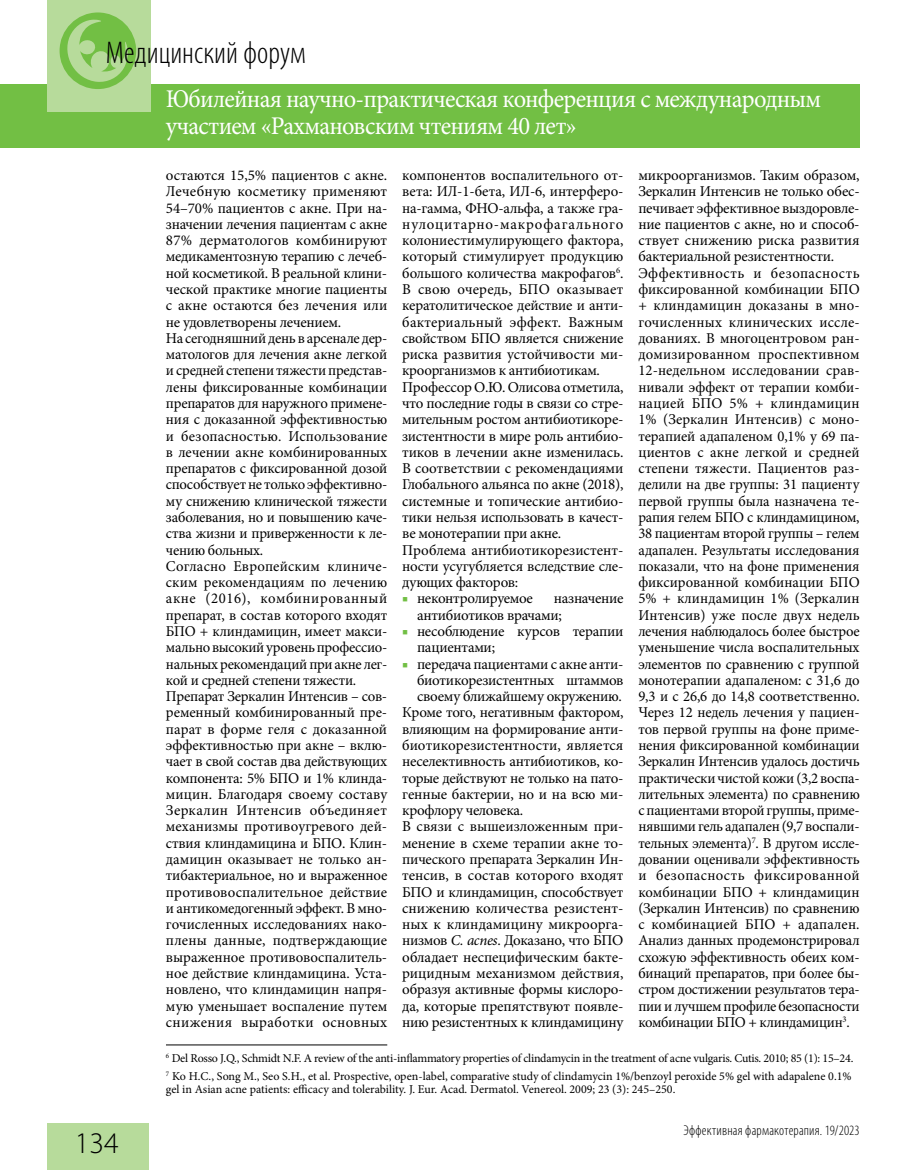
<style>
.page{position:relative;width:915px;height:1170px;background:#fff}
.page>*{position:absolute;margin:0;border:0;box-sizing:border-box;transform-origin:0 0}
.t1{font:300 condensed 31.5px "Myriad Pro";color:#000}
.t2{font:300 30px "Myriad Pro";color:#000}
.t3{font:25.5px/27px "Minion Pro";letter-spacing:-.03em;color:#fff;scale:.96 1}
.t4{font:15px/16.2px "Minion Pro";letter-spacing:-.01em;color:#000}
.t5{font:300 condensed 14.25px "Myriad Pro";letter-spacing:.015em;color:#000}
.t6{font:12px/17.7px "Minion Pro";letter-spacing:-.01em;color:#000}
.s1{color:#72bf44}
.s2{font-style:italic}
</style>
<div class="page">
<div style="left:0;top:84px;width:859px;height:63px;background:#72bf44"></div>
<div style="left:47px;top:0;width:103px;height:111px;background:#b7db9b"></div>
<div style="left:47px;top:1123px;width:101px;height:46px;background:#b7db9b"></div>
<div style="left:60px;top:12px;width:76px;height:77px;background:#72bf44;border-radius:50%"></div>
<svg style="left:66px;top:20px;width:63px;height:63px"></svg>
<hr style="left:166px;top:1044px;width:221px;height:1px;background:#000">
<h1 class="t1" style="left:106px;top:34px;width:201px">Медицинский форум</h1>
<h3 class="t3" style="left:166px;top:85px;width:683px">Юбилейная научно-практическая конференция с международным участием «Рахмановским чтениям 40 лет»</h3>
<h2 class="t2" style="left:75px;top:1126px;width:45px">134</h2>
<p class="t4" style="left:638px;top:167px;width:223px">микроорганизмов. Таким образом, Зеркалин Интенсив не только обес&shy;печивает эффективное выздоровле&shy;ние пациентов с акне, но и способ&shy;ствует снижению риска развития бактериальной резистентности.<br>Эффективность и безопасность фиксированной комбинации БПО + клиндамицин доказаны в мно&shy;гочисленных клинических иссле&shy;дованиях. В многоцентровом ран&shy;домизированном проспективном 12-недельном исследовании срав&shy;нивали эффект от терапии комби&shy;нацией БПО 5% + клиндамицин 1% (Зеркалин Интенсив) с моно&shy;терапией адапаленом 0,1% у 69 па&shy;циентов с акне легкой и средней степени тяжести. Пациентов раз&shy;делили на две группы: 31 пациенту первой группы была назначена те&shy;рапия гелем БПО с клиндамицином, 38 пациентам второй группы – гелем адапален. Результаты исследования показали, что на фоне применения фиксированной комбинации БПО 5% + клиндамицин 1% (Зеркалин Интенсив) уже после двух недель лечения наблюдалось более быстрое уменьшение числа воспалительных элементов по сравнению с группой монотерапии адапаленом: с 31,6 до 9,3 и с 26,6 до 14,8 соответственно.<br>Через 12 недель лечения у пациен&shy;тов первой группы на фоне приме&shy;нения фиксированной комбинации Зеркалин Интенсив удалось достичь практически чистой кожи (3,2 воспа&shy;лительных элемента) по сравнению с пациентами второй группы, приме&shy;нявшими гель адапален (9,7 воспали&shy;тельных элемента)<sup>7</sup>. В другом иссле&shy;довании оценивали эффективность и безопасность фиксированной комбинации БПО + клиндамицин (Зеркалин Интенсив) по сравнению с комбинацией БПО + адапален.<br>Анализ данных продемонстрировал схожую эффективность обеих ком&shy;бинаций препаратов, при более бы&shy;стром достижении результатов тера&shy;пии и лучшем профиле безопасности комбинации БПО + клиндамицин<sup>3</sup>.</p>
<p class="t6" style="left:166px;top:1049px;width:688px"><sup>6</sup> Del Rosso J.Q., Schmidt N.F. A review of the anti-inflammatory properties of clindamycin in the treatment of acne vulgaris. Cutis. 2010; 85 (1): 15–24.<br><sup>7</sup> Ko H.C., Song M., Seo S.H., et al. Prospective, open-label, comparative study of clindamycin 1%/benzoyl peroxide 5% gel with adapalene 0.1%</p>
<p class="t6" style="left:166px;top:1080px;width:510px">gel in Asian acne patients: efficacy and tolerability. J. Eur. Acad. Dermatol. Venereol. 2009; 23 (3): 245–250.</p>
<p class="t4" style="left:166px;top:167px;width:223px">остаются 15,5% пациентов с акне.<br>Лечебную косметику применяют<br>54–70% пациентов с акне. При на&shy;значении лечения пациентам с акне<br>87% дерматологов комбинируют медикаментозную терапию с лечеб&shy;ной косметикой. В реальной клини&shy;ческой практике многие пациенты с акне остаются без лечения или не удовлетворены лечением.<br>На сегодняшний день в арсенале дер&shy;матологов для лечения акне легкой и средней степени тяжести представ&shy;лены фиксированные комбинации препаратов для наружного примене&shy;ния с доказанной эффективностью и безопасностью. Использование в лечении акне комбинированных препаратов с фиксированной дозой способствует не только эффективно&shy;му снижению клинической тяжести заболевания, но и повышению каче&shy;ства жизни и приверженности к ле&shy;чению больных.<br>Согласно Европейским клиниче&shy;ским рекомендациям по лечению акне (2016), комбинированный препарат, в состав которого входят<br>БПО + клиндамицин, имеет макси&shy;мально высокий уровень профессио&shy;нальных рекомендаций при акне лег&shy;кой и средней степени тяжести.<br>Препарат Зеркалин Интенсив – сов&shy;ременный комбинированный пре&shy;парат в форме геля с доказанной эффективностью при акне – вклю&shy;чает в свой состав два действующих компонента: 5% БПО и 1% клинда&shy;мицин. Благодаря своему составу<br>Зеркалин Интенсив объединяет механизмы противоугревого дей&shy;ствия клиндамицина и БПО. Клин&shy;дамицин оказывает не только ан&shy;тибактериальное, но и выраженное противовоспалительное действие и антикомедогенный эффект. В мно&shy;гочисленных исследованиях нако&shy;плены данные, подтверждающие выраженное противовоспалитель&shy;ное действие клиндамицина. Уста&shy;новлено, что клиндамицин напря&shy;мую уменьшает воспаление путем снижения выработки основных</p>
<p class="t4" style="left:402px;top:167px;width:223px">компонентов воспалительного от&shy;вета: ИЛ-1-бета, ИЛ-6, интерферо&shy;на-гамма, ФНО-альфа, а также гра&shy;нулоцитарно-макрофагального колониестимулирующего фактора, который стимулирует продукцию большого количества макрофагов<sup>6</sup>.<br>В свою очередь, БПО оказывает кератолитическое действие и анти&shy;бактериальный эффект. Важным свойством БПО является снижение риска развития устойчивости ми&shy;кроорганизмов к антибиотикам.<br>Профессор О.Ю. Олисова отметила, что последние годы в связи со стре&shy;мительным ростом антибиотикоре&shy;зистентности в мире роль антибио&shy;тиков в лечении акне изменилась.<br>В соответствии с рекомендациями<br>Глобального альянса по акне (2018), системные и топические антибио&shy;тики нельзя использовать в качест&shy;ве монотерапии при акне.<br>Проблема антибиотикорезистент&shy;ности усугубляется вследствие сле&shy;дующих факторов:</p>
<p class="t4" style="left:402px;top:590px;width:132px"><span class="s1">■</span> неконтролируемое</p>
<p class="t4" style="left:417px;top:590px;width:208px;text-indent:137px">назначение антибиотиков врачами;</p>
<p class="t4" style="left:417px;top:623px;width:208px;text-indent:-15px"><span class="s1">■</span> несоблюдение курсов терапии пациентами;</p>
<p class="t4" style="left:402px;top:655px;width:223px"><span class="s1">■</span> передача пациентами с акне анти-</p>
<p class="t4" style="left:417px;top:672px;width:208px">биотикорезистентных штаммов</p>
<p class="t4" style="left:417px;top:688px;width:206px">своему ближайшему окружению.</p>
<p class="t4" style="left:402px;top:704px;width:223px">Кроме того, негативным фактором,</p>
<p class="t4" style="left:402px;top:720px;width:223px">влияющим на формирование анти-</p>
<p class="t4" style="left:402px;top:737px;width:223px">биотикорезистентности, является</p>
<p class="t4" style="left:402px;top:753px;width:223px">неселективность антибиотиков, ко-</p>
<p class="t4" style="left:402px;top:769px;width:223px">торые действуют не только на пато-</p>
<p class="t4" style="left:402px;top:786px;width:222px">генные бактерии, но и на всю ми-</p>
<p class="t4" style="left:402px;top:802px;width:123px">крофлору человека.</p>
<p class="t4" style="left:402px;top:818px;width:223px">В связи с вышеизложенным при-</p>
<p class="t4" style="left:402px;top:834px;width:223px">менение в схеме терапии акне то-</p>
<p class="t4" style="left:402px;top:851px;width:223px">пического препарата Зеркалин Ин-</p>
<p class="t4" style="left:402px;top:867px;width:223px">тенсив, в состав которого входят</p>
<p class="t4" style="left:402px;top:883px;width:223px">БПО и клиндамицин, способствует</p>
<p class="t4" style="left:402px;top:899px;width:223px">снижению количества резистент-</p>
<p class="t4" style="left:402px;top:916px;width:223px">ных к клиндамицину микроорга-</p>
<p class="t4" style="left:402px;top:932px;width:223px">низмов <span class="s2">С. acnes</span>. Доказано, что БПО</p>
<p class="t4" style="left:402px;top:948px;width:223px">обладает неспецифическим бакте-</p>
<p class="t4" style="left:402px;top:965px;width:223px">рицидным механизмом действия,</p>
<p class="t4" style="left:402px;top:981px;width:223px">образуя активные формы кислоро-</p>
<p class="t4" style="left:402px;top:997px;width:223px">да, которые препятствуют появле-</p>
<p class="t4" style="left:402px;top:1013px;width:223px">нию резистентных к клиндамицину</p>
<p class="t5" style="left:683px;top:1121px;width:178px">Эффективная фармакотерапия. 19/2023</p>
</div>
